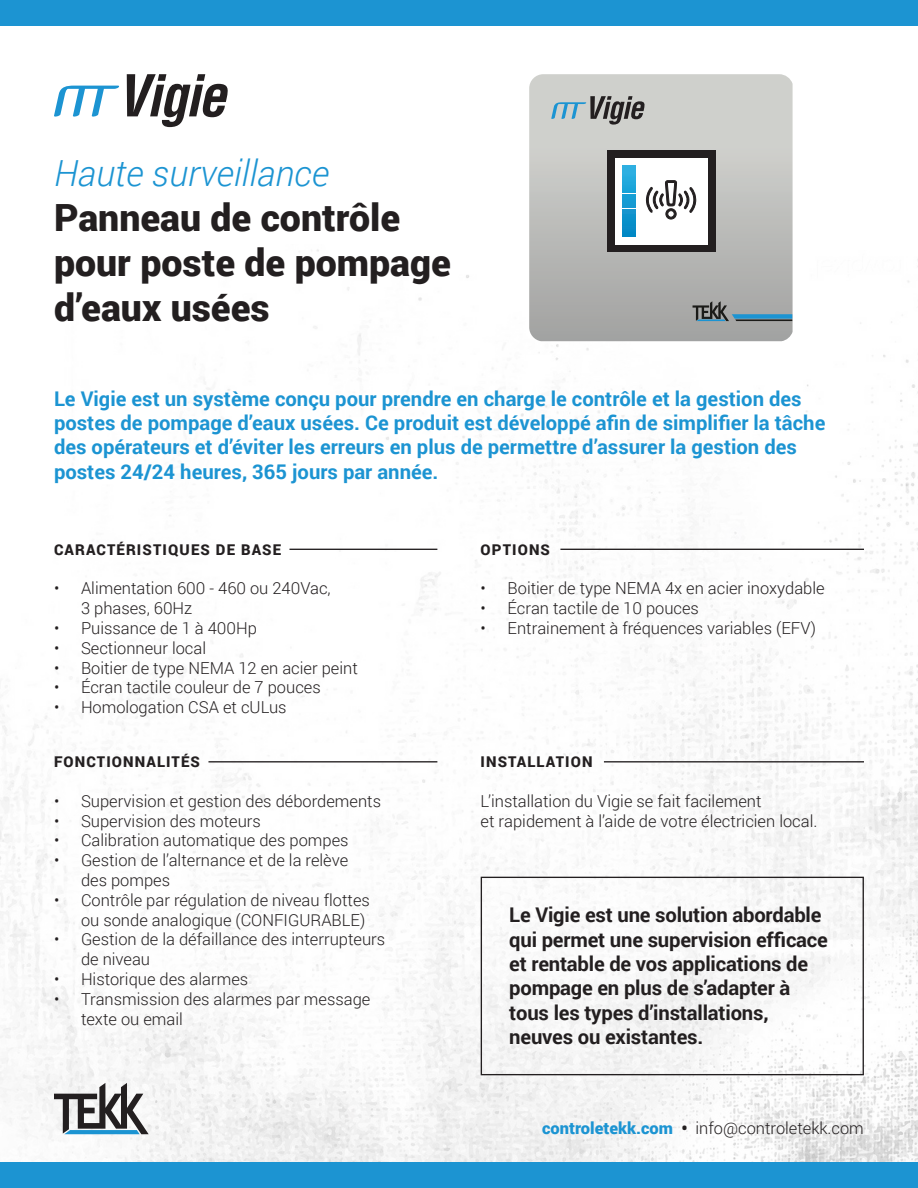
<style>
.page{position:relative;width:918px;height:1188px;background:#fff}
.page>*{position:absolute;margin:0;border:0;box-sizing:border-box;transform-origin:0 0}
.t1{font:900 37.5px/45px "Roboto";color:#231f20}
.t2{font:italic 300 36px "Roboto";color:#1c94d2}
.t3{font:700 20.25px/24.3px "Roboto";color:#1c94d2}
.t4{font:700 20.25px/24.3px "Roboto";letter-spacing:-.01em;color:#231f20}
.t5{font:300 16.5px/19.8px "Roboto";color:#231f20}
.t6{font:900 14.85px "Roboto";letter-spacing:.075em;color:#231f20}
.s1{font-weight:900;color:#1c94d2}
.s2{font-weight:900}
</style>
<div class="page">
<img style="left:0;top:249px;width:918px;height:913px">
<svg style="left:529px;top:74px;width:264px;height:267px;background:#bdbebb"></svg>
<div style="left:607px;top:150px;width:109px;height:102px;background:#231f20"></div>
<div style="left:615px;top:158px;width:92px;height:86px;background:#fff"></div>
<svg style="left:551px;top:96px;width:94px;height:29px;background:#979fa1"></svg>
<svg style="left:623px;top:165px;width:13px;height:72px"></svg>
<svg style="left:693px;top:301px;width:99px;height:20px;background:#798c94"></svg>
<svg style="left:646px;top:180px;width:51px;height:40px"></svg>
<hr style="left:289px;top:549px;width:148px;height:1px;background:#231f20">
<hr style="left:208px;top:761px;width:229px;height:1px;background:#231f20">
<hr style="left:560px;top:549px;width:304px;height:1px;background:#231f20">
<hr style="left:604px;top:761px;width:260px;height:1px;background:#231f20">
<svg style="left:127px;top:74px;width:101px;height:53px"></svg>
<svg style="left:54px;top:86px;width:65px;height:31px"></svg>
<svg style="left:54px;top:1083px;width:95px;height:51px"></svg>
<div style="left:0;top:0;width:918px;height:26px;background:#1c94d2"></div>
<div style="left:0;top:1162px;width:918px;height:26px;background:#1c94d2"></div>
<div style="left:481px;top:877px;width:383px;height:198px;border:1px solid #231f20"></div>
<p class="t2" style="left:54px;top:149px;width:277px">Haute surveillance</p>
<p class="t1" style="left:54px;top:194px;width:399px">Panneau de contrôle pour poste de pompage d’eaux usées</p>
<p class="t3" style="left:54px;top:386px;width:773px">Le Vigie est un système conçu pour prendre en charge le contrôle et la gestion des postes de pompage d’eaux usées. Ce produit est développé afin de simplifier la tâche des opérateurs et d’éviter les erreurs en plus de permettre d’assurer la gestion des postes 24/24 heures, 365 jours par année.</p>
<p class="t6" style="left:54px;top:539px;width:229px">CARACTÉRISTIQUES DE BASE</p>
<p class="t5" style="left:81px;top:578px;width:251px;text-indent:-27px">• Alimentation 600 - 460 ou 240Vac,<br>3 phases, 60Hz</p>
<p class="t5" style="left:54px;top:618px;width:205px">• Puissance de 1 à 400Hp</p>
<p class="t5" style="left:54px;top:637px;width:154px">• Sectionneur local</p>
<p class="t5" style="left:54px;top:657px;width:305px">• Boitier de type NEMA 12 en acier peint</p>
<p class="t5" style="left:54px;top:677px;width:268px">• Écran tactile couleur de 7 pouces</p>
<p class="t5" style="left:54px;top:697px;width:234px">• Homologation CSA et cULus</p>
<p class="t6" style="left:54px;top:752px;width:147px">FONCTIONNALITÉS</p>
<p class="t5" style="left:54px;top:791px;width:329px">• Supervision et gestion des débordements</p>
<p class="t5" style="left:54px;top:810px;width:208px">• Supervision des moteurs</p>
<p class="t5" style="left:54px;top:830px;width:296px">• Calibration automatique des pompes</p>
<p class="t5" style="left:81px;top:850px;width:269px;text-indent:-27px">• Gestion de l’alternance et de la relève des pompes</p>
<p class="t5" style="left:54px;top:890px;width:317px;text-align:right">• Contrôle par régulation de niveau flottes ou sonde analogique (CONFIGURABLE)</p>
<p class="t5" style="left:81px;top:929px;width:306px;text-indent:-27px">• Gestion de la défaillance des interrupteurs de niveau</p>
<p class="t5" style="left:54px;top:969px;width:196px">• Historique des alarmes</p>
<p class="t5" style="left:81px;top:989px;width:291px;text-indent:-27px">• Transmission des alarmes par message texte ou email</p>
<p class="t6" style="left:481px;top:539px;width:71px">OPTIONS</p>
<p class="t5" style="left:481px;top:578px;width:346px">• Boitier de type NEMA 4x en acier inoxydable</p>
<p class="t5" style="left:481px;top:598px;width:220px">• Écran tactile de 10 pouces</p>
<p class="t5" style="left:481px;top:618px;width:337px">• Entrainement à fréquences variables (EFV)</p>
<p class="t6" style="left:481px;top:752px;width:113px">INSTALLATION</p>
<p class="t5" style="left:481px;top:791px;width:338px">L’installation du Vigie se fait facilement<br>et rapidement à l’aide de votre électricien local.</p>
<p class="t4" style="left:509px;top:902px;width:320px">Le Vigie est une solution abordable qui permet une supervision efficace et rentable de vos applications de pompage en plus de s’adapter à tous les types d’installations, neuves ou existantes.</p>
<p class="t5" style="left:542px;top:1117px;width:323px"><span class="s1">controletekk.com</span> <span class="s2">•</span> info@controletekk.com</p>
</div>
